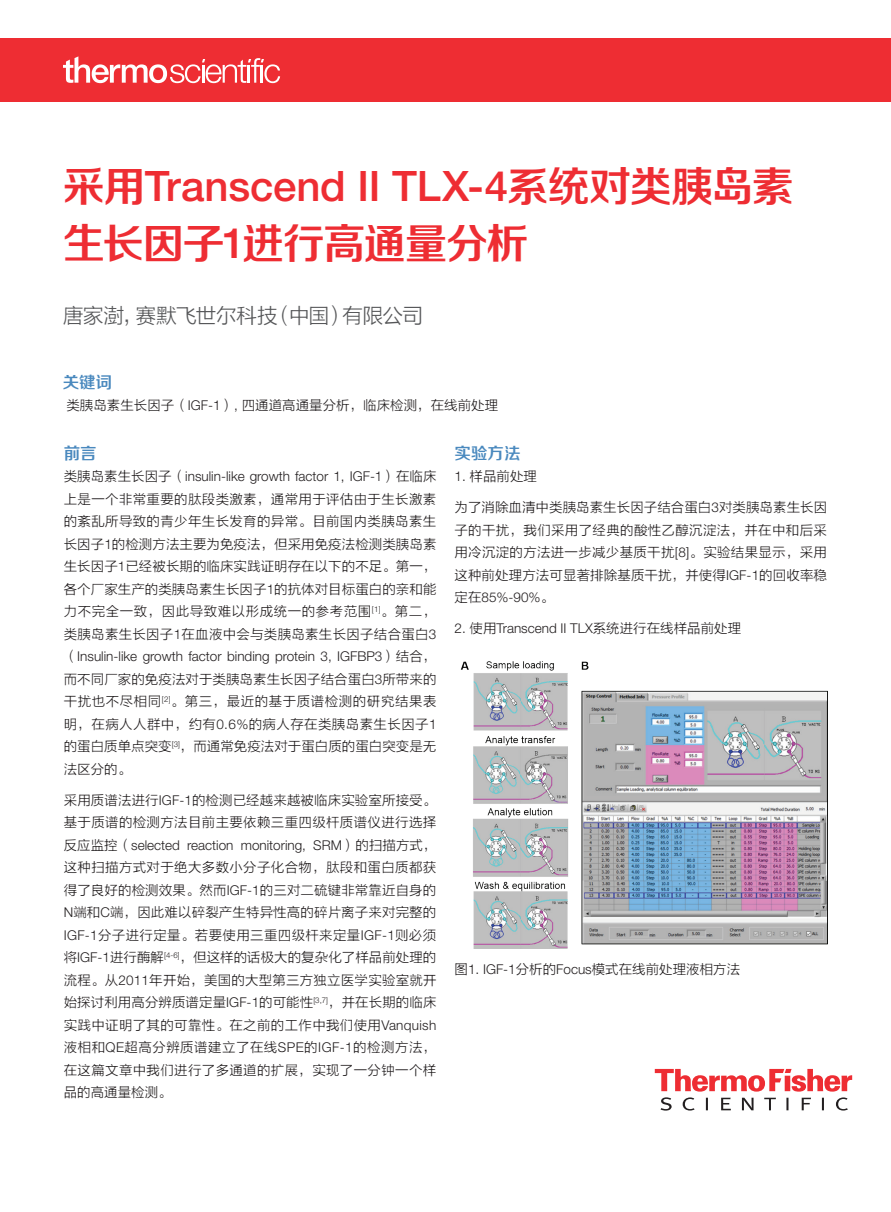
<style>
.page{position:relative;width:891px;height:1212px;background:#fff}
.page>*{position:absolute;margin:0;border:0;box-sizing:border-box;transform-origin:0 0}
.t1{font:500 42px "Helvetica Neue LT Std";letter-spacing:-.005em;color:#ee2d33}
.t2{font:42px "FZZZHONGJW GB1 0";letter-spacing:-.035em;color:#ee2d33}
.t3{font:21px "FZLTXHK";letter-spacing:-.035em;color:#57585a}
.t4{font:16.5px "FZZZHONGJW GB1 0";color:#4a89be}
.t5{font:13.5px/22.5px "FZLTXHK";letter-spacing:.02em;color:#231f20;text-align:justify}
.t6{font:300 13.5px "Helvetica Neue LT Std";color:#231f20}
.t7{font:13.5px "FZLTXHK";color:#231f20}
.s1{font-family:"FZZZHONGJW GB1 0";font-weight:400}
.s2{font-family:"Helvetica Neue LT Std";font-weight:500}
.s3{font-family:"Helvetica Neue LT Std";font-weight:300}
.s4{font-family:"FZLTXHK";font-weight:400}
</style>
<div class="page">
<div style="left:0;top:38px;width:891px;height:63px;background:#ee2d33"></div>
<svg style="left:63px;top:56px;width:217px;height:27px"></svg>
<svg style="left:655px;top:1069px;width:197px;height:22px"></svg>
<svg style="left:661px;top:1097px;width:187px;height:13px"></svg>
<img style="left:460px;top:661px;width:367px;height:287px">
<h1 class="t1" style="left:63px;top:161px;width:733px"><span class="s1">采用</span>Transcend II TLX-4<span class="s1">系统对类胰岛素</span></h1>
<h1 class="t2" style="left:63px;top:221px;width:467px">生长因子<span class="s2">1</span>进行高通量分析</h1>
<h2 class="t3" style="left:63px;top:304px;width:362px">唐家澍，赛默飞世尔科技（中国）有限公司</h2>
<p class="t4" style="left:63px;top:373px;width:51px">关键词</p>
<p class="t7" style="left:66px;top:398px;width:433px">类胰岛素生长因子（<span class="s3">IGF-1</span>）<span class="s3">,</span> 四通道高通量分析，临床检测，在线前处理</p>
<p class="t4" style="left:454px;top:444px;width:67px">实验方法</p>
<p class="t5" style="left:454px;top:465px;width:84px"><span class="s3">1.</span> 样品前处理</p>
<p class="t5" style="left:454px;top:496px;width:374px">为了消除血清中类胰岛素生长因子结合蛋白<span class="s3">3</span>对类胰岛素生长因子的干扰，我们采用了经典的酸性乙醇沉淀法，并在中和后采用冷沉淀的方法进一步减少基质干扰<span class="s3">[8]</span>。实验结果显示，采用这种前处理方法可显著排除基质干扰，并使得<span class="s3">IGF-1</span>的回收率稳</p>
<p class="t6" style="left:454px;top:589px;width:101px"><span class="s4">定在</span>85%-90%<span class="s4">。</span></p>
<p class="t6" style="left:454px;top:620px;width:288px">2. <span class="s4">使用</span>Transcend II TLX<span class="s4">系统进行在线样品前处理</span></p>
<p class="t4" style="left:64px;top:444px;width:34px">前言</p>
<p class="t6" style="left:64px;top:468px;width:374px"><span class="s4">类胰岛素生长因子（</span>insulin-like growth factor 1, IGF-1<span class="s4">）在临床</span></p>
<p class="t5" style="left:64px;top:488px;width:374px">上是一个非常重要的肽段类激素，通常用于评估由于生长激素的紊乱所导致的青少年生长发育的异常。目前国内类胰岛素生长因子<span class="s3">1</span>的检测方法主要为免疫法，但采用免疫法检测类胰岛素生长因子<span class="s3">1</span>已经被长期的临床实践证明存在以下的不足。第一，各个厂家生产的类胰岛素生长因子<span class="s3">1</span>的抗体对目标蛋白的亲和能力不完全一致，因此导致难以形成统一的参考范围<sup>[1]</sup>。第二，类胰岛素生长因子<span class="s3">1</span>在血液中会与类胰岛素生长因子结合蛋白<span class="s3">3</span></p>
<p class="t6" style="left:64px;top:648px;width:374px"><span class="s4">（</span>Insulin-like growth factor binding protein 3, IGFBP3<span class="s4">）结合，</span></p>
<p class="t5" style="left:64px;top:668px;width:374px">而不同厂家的免疫法对于类胰岛素生长因子结合蛋白<span class="s3">3</span>所带来的干扰也不尽相同<sup>[2]</sup>。第三，最近的基于质谱检测的研究结果表明，在病人人群中，约有<span class="s3">0.6%</span>的病人存在类胰岛素生长因子<span class="s3">1</span>的蛋白质单点突变<sup>[3]</sup>，而通常免疫法对于蛋白质的蛋白突变是无法区分的。</p>
<p class="t5" style="left:64px;top:789px;width:374px">采用质谱法进行<span class="s3">IGF-1</span>的检测已经越来越被临床实验室所接受。基于质谱的检测方法目前主要依赖三重四级杆质谱仪进行选择</p>
<p class="t6" style="left:64px;top:837px;width:374px"><span class="s4">反应监控（</span>selected reaction monitoring, SRM<span class="s4">）的扫描方式，</span></p>
<p class="t5" style="left:64px;top:857px;width:374px">这种扫描方式对于绝大多数小分子化合物，肽段和蛋白质都获得了良好的检测效果。然而<span class="s3">IGF-1</span>的三对二硫键非常靠近自身的<span class="s3">N</span>端和<span class="s3">C</span>端，因此难以碎裂产生特异性高的碎片离子来对完整的<span class="s3">IGF-1</span>分子进行定量。若要使用三重四级杆来定量<span class="s3">IGF-1</span>则必须将<span class="s3">IGF-1</span>进行酶解<sup>[4-6]</sup>，但这样的话极大的复杂化了样品前处理的流程。从<span class="s3">2011</span>年开始，美国的大型第三方独立医学实验室就开始探讨利用高分辨质谱定量<span class="s3">IGF-1</span>的可能性<sup>[3,7]</sup>，并在长期的临床实践中证明了其的可靠性。在之前的工作中我们使用<span class="s3">Vanquish</span>液相和<span class="s3">QE</span>超高分辨质谱建立了在线<span class="s3">SPE</span>的<span class="s3">IGF-1</span>的检测方法，在这篇文章中我们进行了多通道的扩展，实现了一分钟一个样品的高通量检测。</p>
<p class="t7" style="left:454px;top:962px;width:287px">图<span class="s3">1. IGF-1</span>分析的<span class="s3">Focus</span>模式在线前处理液相方法</p>
</div>
